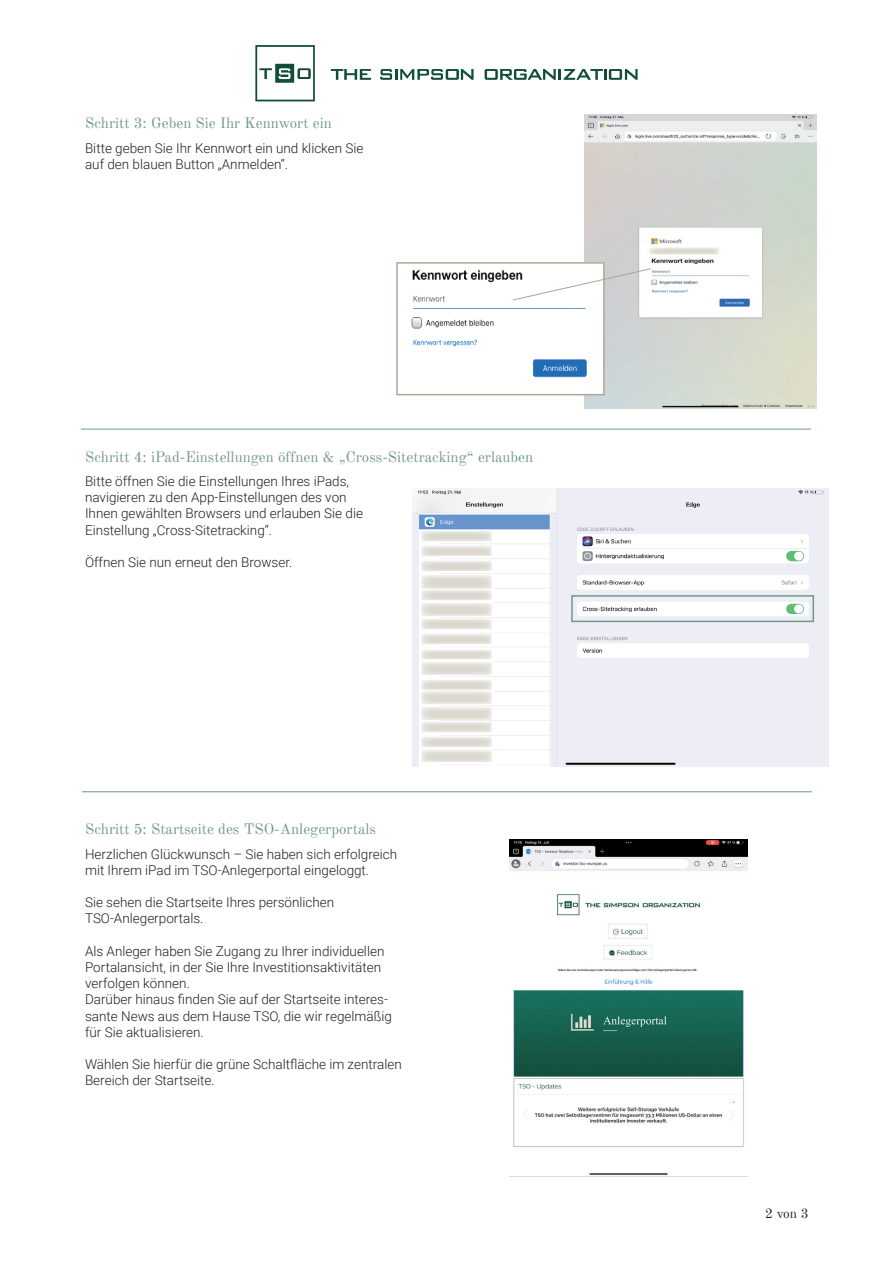
<style>
.page{position:relative;width:893px;height:1263px;background:#fff}
.page>*{position:absolute;margin:0;border:0;box-sizing:border-box;transform-origin:0 0}
.t1{font:15px "Old Standard TT";color:#719989}
.t2{font:300 13.5px/16.2px "Roboto";color:#231f20}
.t3{font:13.5px "Old Standard TT";color:#231f20}
</style>
<div class="page">
<svg style="left:331px;top:69px;width:40px;height:11px"></svg>
<svg style="left:380px;top:69px;width:94px;height:11px"></svg>
<svg style="left:255px;top:45px;width:60px;height:56px"></svg>
<svg style="left:485px;top:69px;width:153px;height:11px"></svg>
<hr style="left:81px;top:429px;width:730px;height:1px;background:#719989">
<hr style="left:82px;top:791px;width:730px;height:1px;background:#719989">
<img style="left:585px;top:114px;width:231px;height:294px">
<img style="left:650px;top:248px;width:70px;height:7px">
<img style="left:411px;top:265px;width:191px;height:127px">
<div style="left:396px;top:262px;width:209px;height:133px;border:2px solid #aea795"></div>
<svg style="left:512px;top:268px;width:139px;height:32px"></svg>
<img style="left:412px;top:488px;width:416px;height:278px">
<img style="left:422px;top:531px;width:70px;height:11px">
<img style="left:422px;top:546px;width:70px;height:10px">
<img style="left:422px;top:560px;width:70px;height:11px">
<img style="left:422px;top:575px;width:70px;height:25px">
<img style="left:422px;top:603px;width:70px;height:14px">
<img style="left:422px;top:619px;width:70px;height:11px">
<img style="left:422px;top:634px;width:70px;height:11px">
<img style="left:422px;top:649px;width:70px;height:11px">
<img style="left:422px;top:679px;width:70px;height:25px">
<img style="left:422px;top:662px;width:70px;height:14px">
<img style="left:422px;top:707px;width:70px;height:12px">
<img style="left:422px;top:721px;width:70px;height:11px">
<img style="left:422px;top:736px;width:70px;height:11px">
<img style="left:422px;top:749px;width:70px;height:14px">
<div style="left:571px;top:595px;width:243px;height:27px;border:2px solid #719989"></div>
<img style="left:509px;top:839px;width:238px;height:337px">
<p class="t1" style="left:85px;top:112px;width:248px">Schritt 3: Geben Sie Ihr Kennwort ein</p>
<p class="t2" style="left:85px;top:139px;width:280px">Bitte geben Sie Ihr Kennwort ein und klicken Sie auf den blauen Button „Anmelden“.</p>
<p class="t1" style="left:85px;top:445px;width:450px">Schritt 4: iPad-Einstellungen öffnen &amp; „Cross-Sitetracking“ erlauben</p>
<p class="t2" style="left:85px;top:473px;width:280px">Bitte öffnen Sie die Einstellungen Ihres iPads, navigieren zu den App-Einstellungen des von Ihnen gewählten Browsers und erlauben Sie die Einstellung „Cross-Sitetracking“.</p>
<p class="t2" style="left:85px;top:554px;width:209px">Öffnen Sie nun erneut den Browser.</p>
<p class="t1" style="left:85px;top:818px;width:292px">Schritt 5: Startseite des TSO-Anlegerportals</p>
<p class="t2" style="left:85px;top:845px;width:314px">Herzlichen Glückwunsch – Sie haben sich erfolgreich mit Ihrem iPad im TSO-Anlegerportal eingeloggt.</p>
<p class="t2" style="left:85px;top:894px;width:251px">Sie sehen die Startseite Ihres persönlichen<br>TSO-Anlegerportals.</p>
<p class="t2" style="left:85px;top:942px;width:309px">Als Anleger haben Sie Zugang zu Ihrer individuellen Portalansicht, in der Sie Ihre Investitionsaktivitäten verfolgen können.<br>Darüber hinaus finden Sie auf der Startseite interes&shy;sante News aus dem Hause TSO, die wir regelmäßig für Sie aktualisieren.</p>
<p class="t2" style="left:85px;top:1056px;width:318px">Wählen Sie hierfür die grüne Schaltfläche im zentralen<br>Bereich der Startseite.</p>
<p class="t3" style="left:765px;top:1203px;width:45px">2 von 3</p>
</div>
